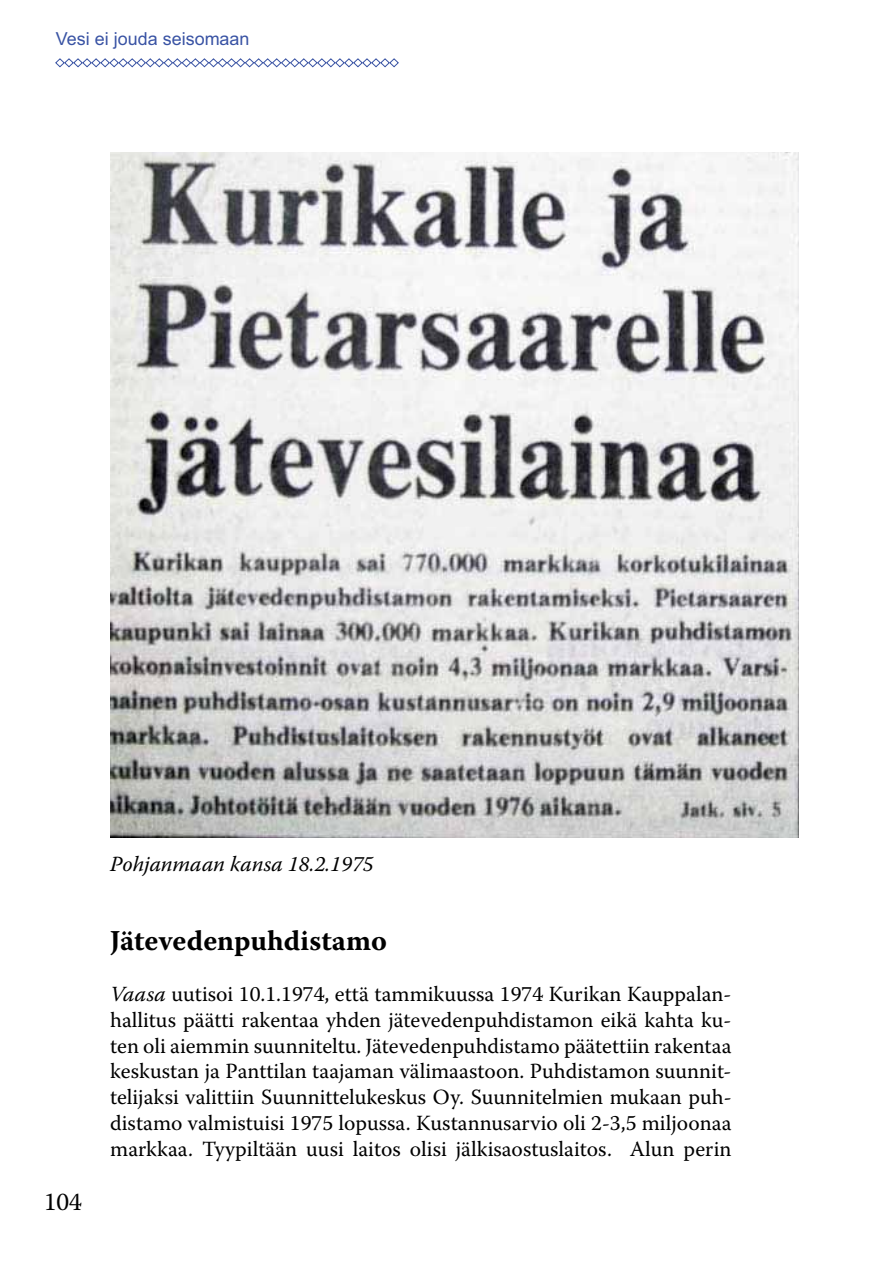
<style>
.page{position:relative;width:893px;height:1263px;background:#fff}
.page>*{position:absolute;margin:0;border:0;box-sizing:border-box;transform-origin:0 0}
.t1{font:700 28.8px "Warnock Pro";color:#000}
.t2{font:25.2px "Warnock Pro";color:#000}
.t3{font:21.6px/25.8px "Warnock Pro";color:#000;text-align:justify}
.t4{font:italic 21.6px "Warnock Pro";color:#000}
.t5{font:18px "Arial";color:#3953a4}
.s1{font-style:italic}
</style>
<div class="page">
<svg style="left:55px;top:58px;width:344px;height:10px"></svg>
<img style="left:110px;top:153px;width:688px;height:684px">
<p class="t5" style="left:56px;top:32px;width:195px">Vesi ei jouda seisomaan</p>
<p class="t4" style="left:110px;top:855px;width:265px">Pohjanmaan kansa 18.2.1975</p>
<p class="t2" style="left:44px;top:1191px;width:39px">104</p>
<h1 class="t1" style="left:110px;top:923px;width:278px">Jätevedenpuhdistamo</h1>
<p class="t3" style="left:110px;top:983px;width:623px"><span class="s1">Vaasa</span> uutisoi 10.1.1974, että tammikuussa 1974 Kurikan Kauppalan&shy;hallitus päätti rakentaa yhden jätevedenpuhdistamon eikä kahta ku&shy;ten oli aiemmin suunniteltu. Jätevedenpuhdistamo päätettiin rakentaa keskustan ja Panttilan taajaman välimaastoon. Puhdistamon suunnit&shy;telijaksi valittiin Suunnittelukeskus Oy. Suunnitelmien mukaan puh&shy;distamo valmistuisi 1975 lopussa. Kustannusarvio oli 2-3,5 miljoonaa markkaa. Tyypiltään uusi laitos olisi jälkisaostuslaitos. Alun perin</p>
</div>
